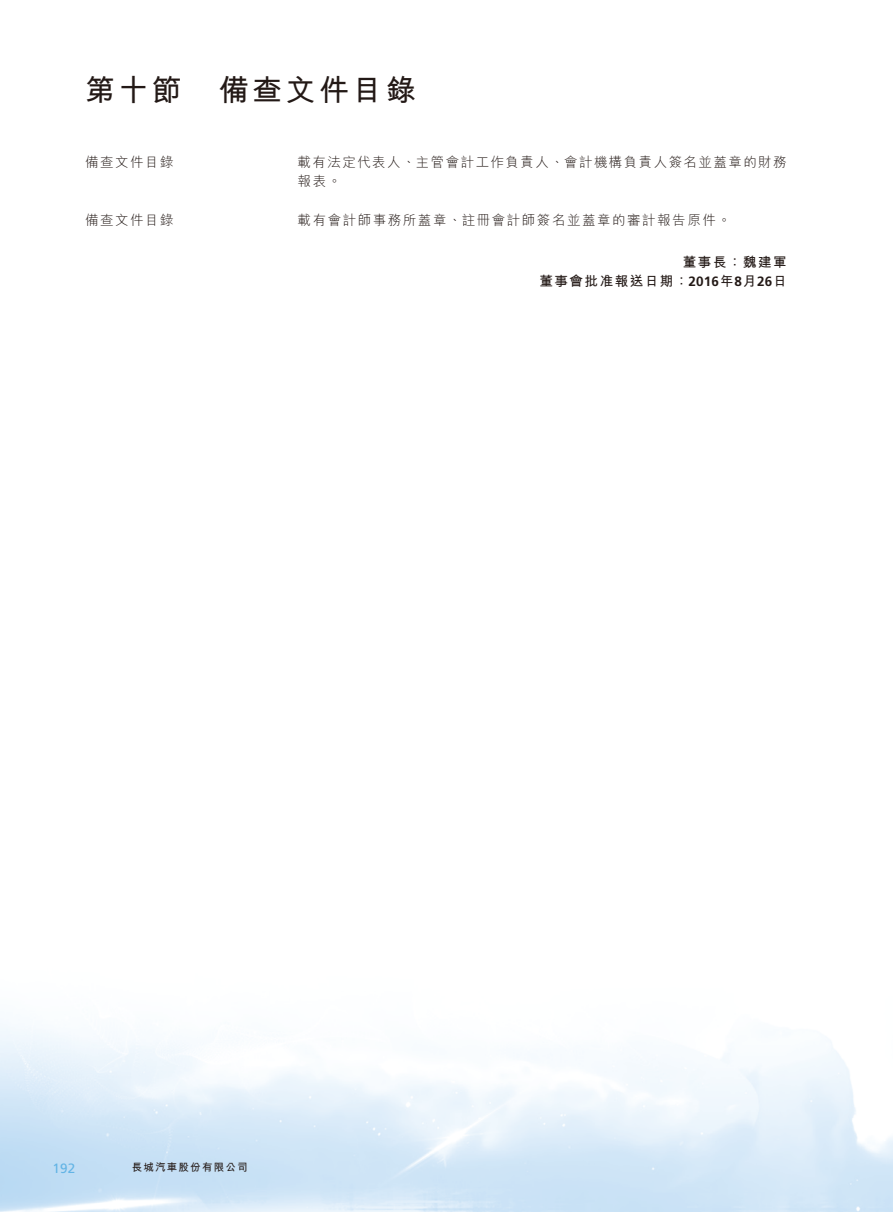
<style>
.page{position:relative;width:893px;height:1212px;background:#fff}
.page>*{position:absolute;margin:0;border:0;box-sizing:border-box;transform-origin:0 0}
.t1{font:700 30px "M Hei HK";letter-spacing:.115em;color:#231916}
.t2{font:300 13.5px/19.5px "M Hei HK";letter-spacing:.115em;color:#231916}
.t3{font:700 13.5px/19.5px "M Hei HK";letter-spacing:.115em;color:#231916;text-align:right}
.t4{font:13.5px "Frutiger";color:#63b4e5}
.t5{font:700 10.5px "M Hei HK";letter-spacing:.115em;color:#231916}
.s1{font-family:"Frutiger"}
</style>
<div class="page">
<h1 class="t1" style="left:85px;top:68px;width:332px">第十節　備查文件目錄</h1>
<p class="t2" style="left:85px;top:151px;width:90px">備查文件目錄</p>
<p class="t2" style="left:298px;top:151px;width:491px">載有法定代表人、主管會計工作負責人、會計機構負責人簽名並蓋章的財務報表。</p>
<p class="t2" style="left:85px;top:210px;width:90px">備查文件目錄</p>
<p class="t2" style="left:298px;top:210px;width:435px">載有會計師事務所蓋章、註冊會計師簽名並蓋章的審計報告原件。</p>
<p class="t3" style="left:539px;top:251px;width:249px">董事長：魏建軍<br>董事會批准報送日期：<span class="s1">2016</span>年<span class="s1">8</span>月<span class="s1">26</span>日</p>
<p class="t4" style="left:52px;top:1160px;width:24px">192</p>
<p class="t5" style="left:132px;top:1159px;width:117px">長城汽車股份有限公司</p>
</div>
